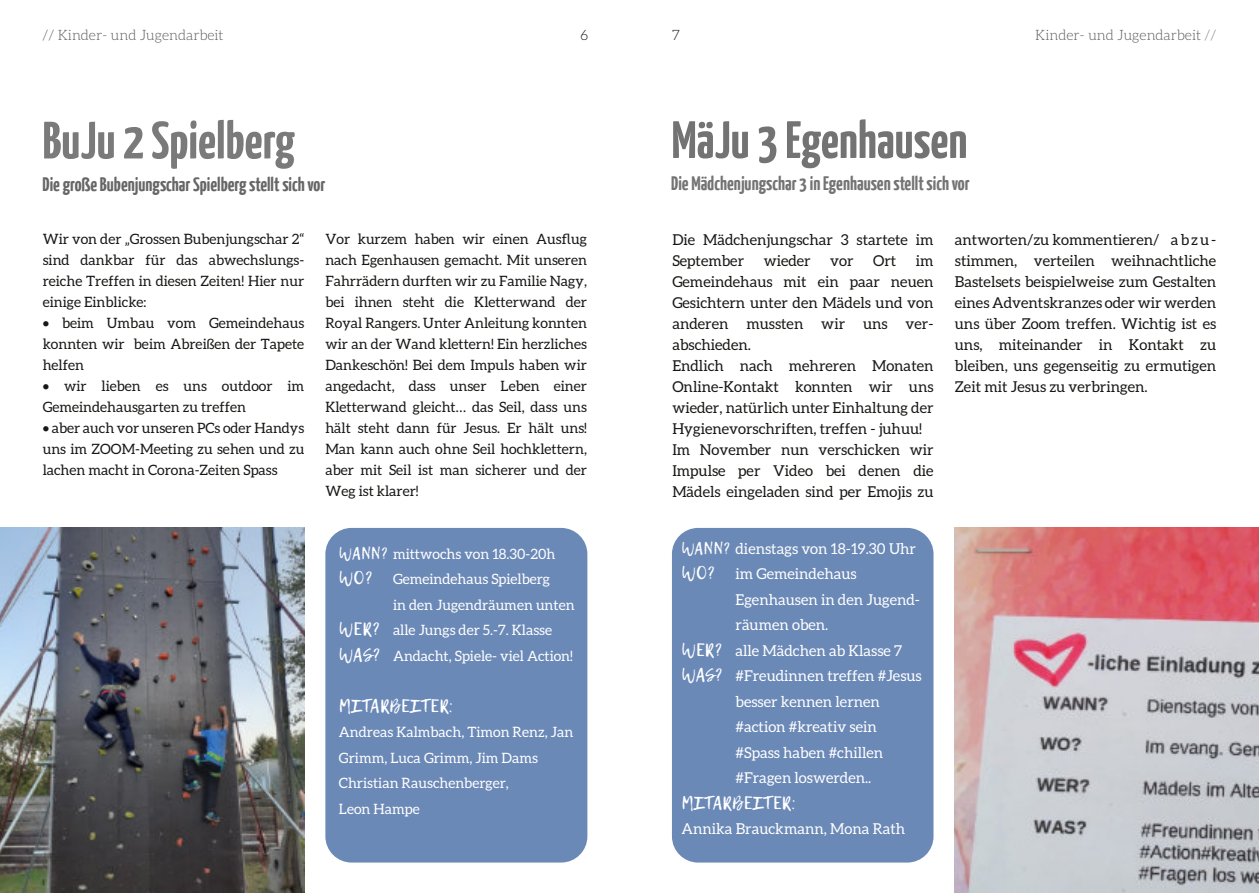
<style>
.page{position:relative;width:1259px;height:893px;background:#fff}
.page>*{position:absolute;margin:0;border:0;box-sizing:border-box;transform-origin:0 0}
.t1{font:700 52.5px "Yanone Kaffeesatz";color:#737373}
.t2{font:700 52.5px "Yanone Kaffeesatz";color:#7a7a7a}
.t3{font:700 19.5px "Yanone Kaffeesatz";color:#737373}
.t4{font:700 19.5px "Yanone Kaffeesatz";color:#666}
.t5{font:18px "Lemon Tuesday";color:#fff}
.t6{font:15px/21px "Aleo";color:#181715}
.t7{font:15px/25.5px "Aleo";color:#fff}
.t8{font:14.25px/21px "Aleo";color:#181715;text-align:justify}
.t9{font:14.25px/25.5px "Aleo";color:#fff}
.t10{font:300 14.25px "Aleo";color:#595959}
.t11{font:300 14.25px "Aleo";color:#181715}
.s1{color:#7a7a7a}
.s2{font-family:"Lemon Tuesday";font-size:16.5px}
.s3{font-family:"Lemon Tuesday";font-size:18px}
</style>
<div class="page">
<img style="left:0;top:528px;width:304px;height:365px">
<div style="left:325px;top:528px;width:262px;height:334px;background:#6b89b7;border-radius:26px"></div>
<div style="left:672px;top:528px;width:261px;height:334px;background:#6b89b7;border-radius:26px"></div>
<img style="left:955px;top:528px;width:304px;height:365px">
<p class="t10" style="left:43px;top:28px;width:183px">// Kinder- und Jugendarbeit</p>
<p class="t11" style="left:580px;top:29px;width:9px">6</p>
<p class="t11" style="left:672px;top:29px;width:9px">7</p>
<p class="t10" style="left:1035px;top:29px;width:183px">Kinder- und Jugendarbeit <span class="s1">//</span></p>
<h1 class="t2" style="left:43px;top:120px;width:254px">BuJu 2 Spielberg</h1>
<h2 class="t4" style="left:43px;top:177px;width:284px">Die große Bubenjungschar Spielberg stellt sich vor</h2>
<p class="t8" style="left:43px;top:229px;width:263px">Wir von der „Grossen Bubenjungschar 2“ sind dankbar für das abwechslungs&shy;reiche Treffen in diesen Zeiten! Hier nur einige Einblicke:</p>
<p class="t8" style="left:43px;top:313px;width:263px">• beim Umbau vom Gemeindehaus konnten wir beim Abreißen der Tapete helfen</p>
<p class="t8" style="left:43px;top:376px;width:263px">• wir lieben es uns outdoor im<br>Gemeindehausgarten zu treffen</p>
<p class="t8" style="left:43px;top:418px;width:263px">• aber auch vor unseren PCs oder Handys uns im ZOOM-Meeting zu sehen und zu lachen macht in Corona-Zeiten Spass</p>
<p class="t8" style="left:325px;top:229px;width:263px">Vor kurzem haben wir einen Ausflug nach Egenhausen gemacht. Mit unseren Fahrrädern durften wir zu Familie Nagy, bei ihnen steht die Kletterwand der Royal Rangers. Unter Anleitung konnten wir an der Wand klettern! Ein herzliches Dankeschön! Bei dem Impuls haben wir angedacht, dass unser Leben einer Kletterwand gleicht… das Seil, dass uns hält steht dann für Jesus. Er hält uns!<br>Man kann auch ohne Seil hochklettern, aber mit Seil ist man sicherer und der Weg ist klarer!</p>
<p class="t9" style="left:339px;top:542px;width:218px"><span class="s2">WANN?</span> mittwochs von 18.30-20h</p>
<p class="t9" style="left:339px;top:567px;width:213px"><span class="s3">WO?</span> Gemeindehaus Spielberg</p>
<p class="t9" style="left:393px;top:593px;width:183px">in den Jugendräumen unten</p>
<p class="t9" style="left:339px;top:618px;width:215px"><span class="s3">WER?</span> alle Jungs der 5.-7. Klasse</p>
<p class="t9" style="left:339px;top:644px;width:235px"><span class="s3">WAS?</span> Andacht, Spiele- viel Action!</p>
<p class="t5" style="left:339px;top:692px;width:116px">MITARBEITER:</p>
<p class="t9" style="left:339px;top:720px;width:236px">Andreas Kalmbach, Timon Renz, Jan<br>Grimm, Luca Grimm, Jim Dams<br>Christian Rauschenberger,<br>Leon Hampe</p>
<h1 class="t1" style="left:671px;top:119px;width:297px">MäJu 3 Egenhausen</h1>
<h2 class="t3" style="left:671px;top:176px;width:300px">Die Mädchenjungschar 3 in Egenhausen stellt sich vor</h2>
<p class="t6" style="left:672px;top:230px;width:263px">Die Mädchenjungschar 3 startete im<br>September</p>
<p class="t6" style="left:955px;top:230px;width:263px;text-align:justify">antworten/zu kommentieren/ a b z u - stimmen, verteilen weihnachtliche Bastelsets beispielweise zum Gestalten eines Adventskranzes oder wir werden uns über Zoom treffen. Wichtig ist es uns, miteinander in Kontakt zu bleiben, uns gegenseitig zu ermutigen Zeit mit Jesus zu verbringen.</p>
<p class="t6" style="left:763px;top:251px;width:49px">wieder</p>
<p class="t6" style="left:830px;top:251px;width:25px">vor</p>
<p class="t6" style="left:873px;top:251px;width:25px">Ort</p>
<p class="t6" style="left:672px;top:251px;width:263px;text-indent:243px">im<br>Gemeindehaus mit ein paar neuen<br>Gesichtern unter den Mädels und von anderen mussten wir uns ver&shy;abschieden.<br>Endlich nach mehreren Monaten<br>Online-Kontakt konnten wir uns wieder, natürlich unter Einhaltung der<br>Hygienevorschriften, treffen - juhuu!<br>Im November nun verschicken wir<br>Impulse per Video bei denen die<br>Mädels eingeladen sind per Emojis zu</p>
<p class="t7" style="left:681px;top:536px;width:236px"><span class="s2">WANN?</span> dienstags von 18-19.30 Uhr<br><span class="s3">WO?</span> im Gemeindehaus</p>
<p class="t7" style="left:735px;top:587px;width:186px">Egenhausen in den Jugend-</p>
<p class="t7" style="left:735px;top:613px;width:94px">räumen oben.</p>
<p class="t7" style="left:681px;top:638px;width:222px"><span class="s3">WER?</span> alle Mädchen ab Klasse 7</p>
<p class="t7" style="left:681px;top:664px;width:242px"><span class="s3">WAS?</span> #Freudinnen treffen #Jesus</p>
<p class="t7" style="left:735px;top:689px;width:146px">besser kennen lernen</p>
<p class="t7" style="left:735px;top:715px;width:143px">#action #kreativ sein</p>
<p class="t7" style="left:735px;top:740px;width:149px">#Spass haben #chillen</p>
<p class="t7" style="left:735px;top:766px;width:137px">#Fragen loswerden..</p>
<p class="t5" style="left:681px;top:789px;width:116px">MITARBEITER:</p>
<p class="t7" style="left:681px;top:817px;width:225px">Annika Brauckmann, Mona Rath</p>
</div>
